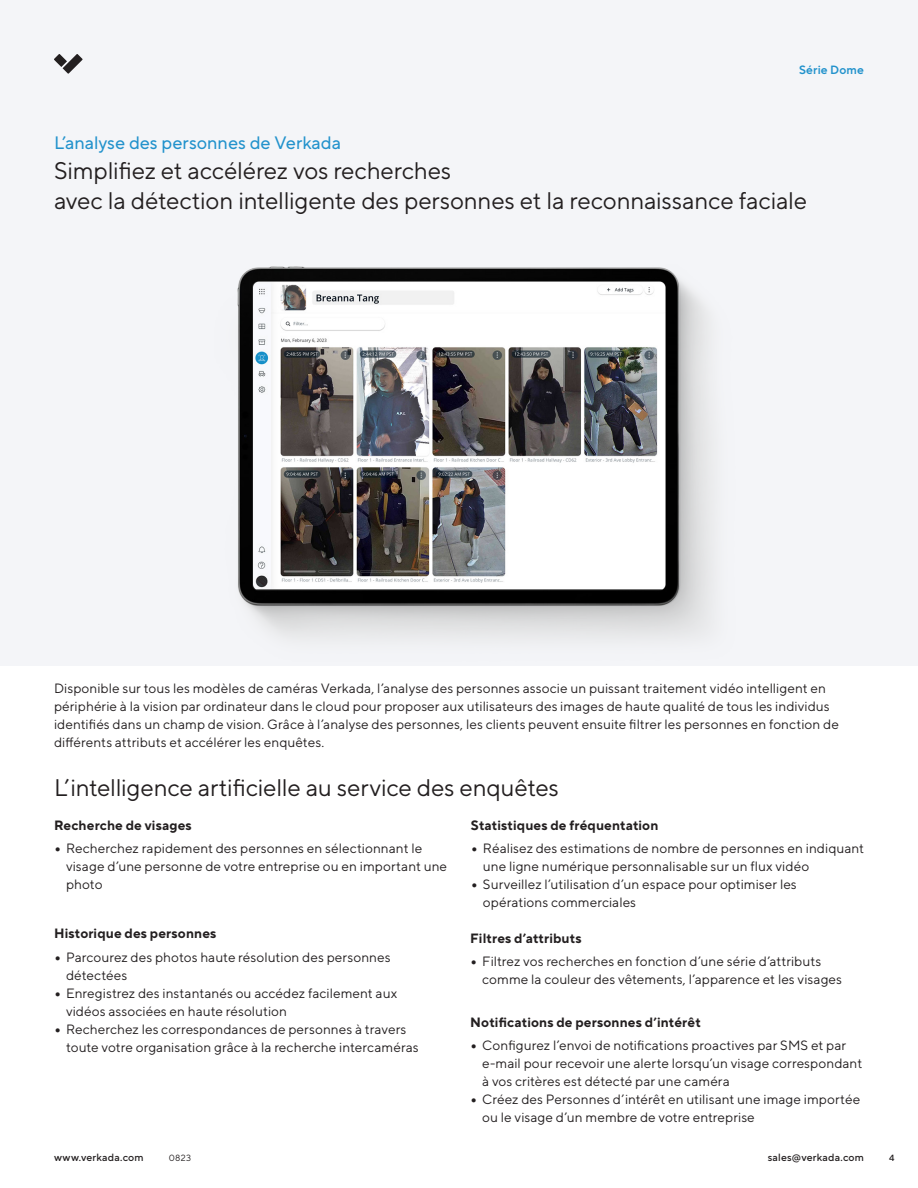
<style>
.page{position:relative;width:918px;height:1188px;background:#fff}
.page>*{position:absolute;margin:0;border:0;box-sizing:border-box;transform-origin:0 0}
.t1{font:24px "TT Norms Pro";letter-spacing:-.005em;color:#231f20}
.t2{font:18px "TT Norms Pro";color:#2292cc}
.Level_5-_Body_Paragraph{font:13.5px/18px "TT Norms Pro";letter-spacing:.01em;color:#231f20}
.Bullet_Title_Bold{font:700 13.5px "TT Norms Pro";letter-spacing:.01em;color:#231f20}
.t3{font:600 12px "TT Norms Pro";letter-spacing:.015em;color:#2292cc}
.t4{font:500 10.5px "TT Norms Pro";letter-spacing:.02em;color:#231f20}
.t5{font:9px "TT Norms Pro";color:#231f20}
.t6{font:500 9px "TT Norms Pro";color:#231f20}
.s1{font-weight:900}
</style>
<div class="page">
<div style="left:0;top:0;width:918px;height:665px;background:#f4f5f8"></div>
<img style="left:237px;top:266px;width:476px;height:373px">
<svg style="left:54px;top:54px;width:29px;height:20px"></svg>
<p class="t3" style="left:799px;top:61px;width:66px">Série Dome</p>
<p class="t2" style="left:54px;top:129px;width:289px">L’analyse des personnes de Verkada</p>
<p class="t1" style="left:54px;top:153px;width:399px">Simplifiez et accélérez vos recherches</p>
<p class="t1" style="left:54px;top:183px;width:755px">avec la détection intelligente des personnes et la reconnaissance faciale</p>
<p class="Level_5-_Body_Paragraph" style="left:54px;top:678px;width:786px">Disponible sur tous les modèles de caméras Verkada, l’analyse des personnes associe un puissant traitement vidéo intelligent en périphérie à la vision par ordinateur dans le cloud pour proposer aux utilisateurs des images de haute qualité de tous les individus identifiés dans un champ de vision. Grâce à l’analyse des personnes, les clients peuvent ensuite filtrer les personnes en fonction de différents attributs et accélérer les enquêtes.</p>
<p class="t1" style="left:54px;top:770px;width:506px">L’intelligence artificielle au service des enquêtes</p>
<p class="Bullet_Title_Bold" style="left:54px;top:815px;width:139px">Recherche de visages</p>
<p class="Level_5-_Body_Paragraph" style="left:66px;top:838px;width:383px;text-indent:-12px"><span class="s1">•</span> Recherchez rapidement des personnes en sélectionnant le visage d’une personne de votre entreprise ou en important une photo</p>
<p class="Bullet_Title_Bold" style="left:54px;top:923px;width:164px">Historique des personnes</p>
<p class="Level_5-_Body_Paragraph" style="left:66px;top:947px;width:326px;text-indent:-12px"><span class="s1">•</span> Parcourez des photos haute résolution des personnes détectées</p>
<p class="Level_5-_Body_Paragraph" style="left:66px;top:983px;width:333px;text-indent:-12px"><span class="s1">•</span> Enregistrez des instantanés ou accédez facilement aux vidéos associées en haute résolution</p>
<p class="Level_5-_Body_Paragraph" style="left:66px;top:1019px;width:354px;text-indent:-12px"><span class="s1">•</span> Recherchez les correspondances de personnes à travers toute votre organisation grâce à la recherche intercaméras</p>
<p class="Bullet_Title_Bold" style="left:471px;top:815px;width:189px">Statistiques de fréquentation</p>
<p class="Level_5-_Body_Paragraph" style="left:483px;top:838px;width:383px;text-indent:-12px"><span class="s1">•</span> Réalisez des estimations de nombre de personnes en indiquant une ligne numérique personnalisable sur un flux vidéo</p>
<p class="Level_5-_Body_Paragraph" style="left:483px;top:874px;width:315px;text-indent:-12px"><span class="s1">•</span> Surveillez l’utilisation d’un espace pour optimiser les opérations commerciales</p>
<p class="Bullet_Title_Bold" style="left:470px;top:928px;width:113px">Filtres d’attributs</p>
<p class="Level_5-_Body_Paragraph" style="left:482px;top:951px;width:361px;text-indent:-12px"><span class="s1">•</span> Filtrez vos recherches en fonction d’une série d’attributs comme la couleur des vêtements, l’apparence et les visages</p>
<p class="Bullet_Title_Bold" style="left:470px;top:1012px;width:232px">Notifications de personnes d’intérêt</p>
<p class="Level_5-_Body_Paragraph" style="left:482px;top:1036px;width:381px;text-indent:-12px"><span class="s1">•</span> Configurez l’envoi de notifications proactives par SMS et par e-mail pour recevoir une alerte lorsqu’un visage correspondant à vos critères est détecté par une caméra</p>
<p class="Level_5-_Body_Paragraph" style="left:482px;top:1090px;width:379px;text-indent:-12px"><span class="s1">•</span> Créez des Personnes d’intérêt en utilisant une image importée ou le visage d’un membre de votre entreprise</p>
<p class="t4" style="left:54px;top:1150px;width:91px">www.verkada.com</p>
<p class="t5" style="left:169px;top:1151px;width:24px">0823</p>
<p class="t4" style="left:768px;top:1150px;width:98px">sales@verkada.com</p>
<p class="t6" style="left:889px;top:1151px;width:7px">4</p>
</div>
